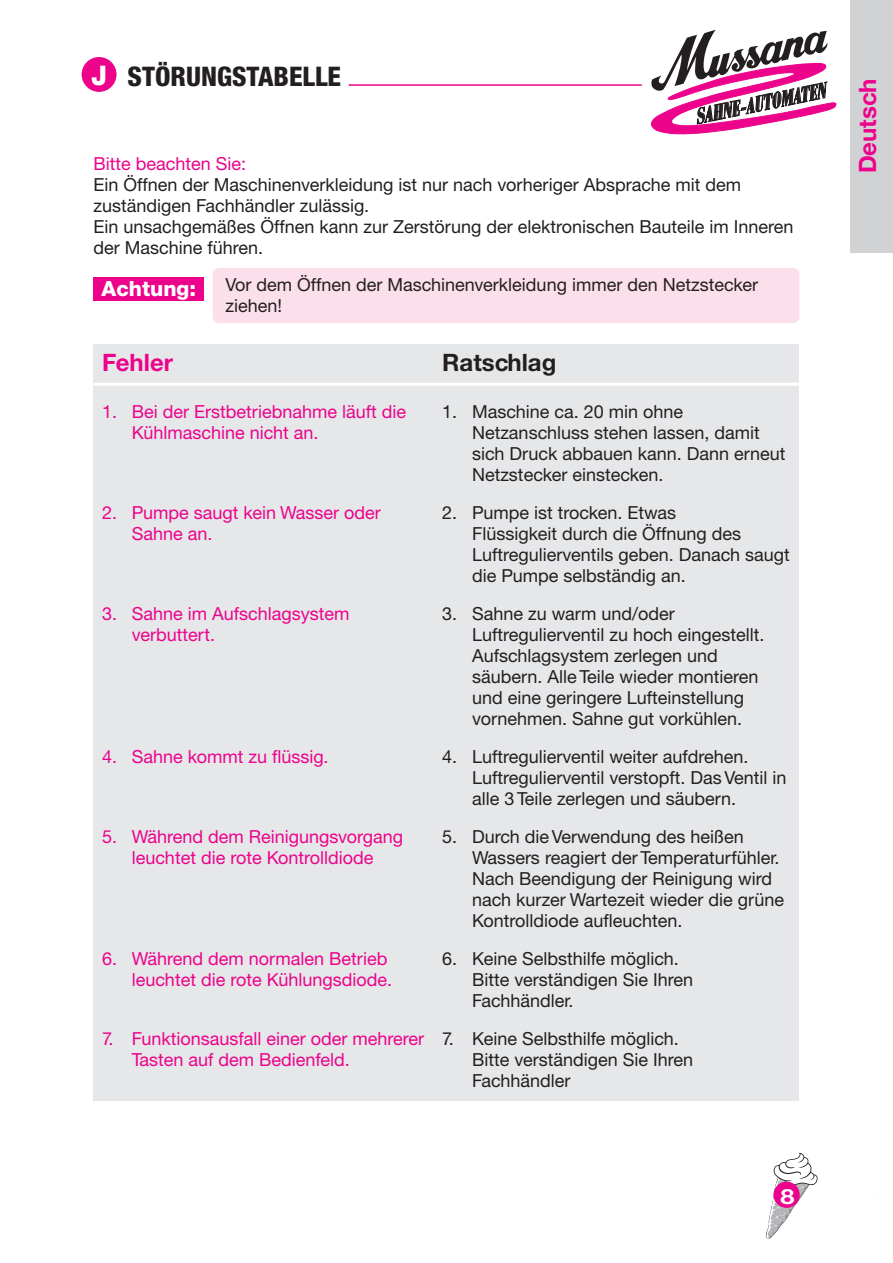
<style>
.page{position:relative;width:893px;height:1263px;background:#fff}
.page>*{position:absolute;margin:0;border:0;box-sizing:border-box;transform-origin:0 0}
.t1{font:800 condensed 27px "Helvetica Neue";color:#231f20}
.t2{font:800 27px "Helvetica Neue CE";color:#fff}
.t3{font:700 24px "Helvetica Neue CE";color:#ed028c}
.t4{font:700 24px "Helvetica Neue CE";color:#231f20}
.t5{font:italic 900 condensed 21.45px "Bauer Bodoni";color:#231f20;scale:.76 1}
.t6{font:800 21px "Helvetica Neue CE";color:#fff}
.t7{font:700 21px "Helvetica Neue CE";color:#fff;scale:1.2 1}
.t8{font:18px/21px "Helvetica Neue CE";color:#231f20}
.t9{font:18px/21px "Helvetica Neue CE";color:#ed028c}
</style>
<div class="page">
<div style="left:94px;top:344px;width:705px;height:757px;background:#e6e7e9"></div>
<div style="left:213px;top:268px;width:586px;height:55px;background:#fbdfeb;border-radius:7px"></div>
<div style="left:82px;top:58px;width:34px;height:33px;background:#ed028c;border-radius:50%"></div>
<div style="left:82px;top:57px;width:35px;height:35px;border:2px solid #ed028c;border-radius:50%"></div>
<svg style="left:765px;top:1153px;width:52px;height:86px"></svg>
<div style="left:774px;top:1182px;width:25px;height:25px;background:#ed028c;border-radius:50%"></div>
<div style="left:773px;top:1182px;width:27px;height:26px;border:2px solid #ed028c;border-radius:50%"></div>
<hr style="left:94px;top:383px;width:725px;height:3px;background:#fff">
<div style="left:94px;top:278px;width:110px;height:23px;background:#ed028c"></div>
<hr style="left:349px;top:84px;width:293px;height:2px;background:#ed028c">
<svg style="left:651px;top:30px;width:185px;height:104px"></svg>
<div style="left:850px;top:0;width:43px;height:253px;background:#d1d2d4"></div>
<h1 class="t1" style="left:128px;top:59px;width:215px">STÖRUNGSTABELLE</h1>
<h1 class="t2" style="left:91px;top:59px;width:18px">J</h1>
<p class="t5" style="left:693px;top:105px;width:175px;rotate:-12deg">SAHNE-AUTOMATEN</p>
<h2 class="t3" style="left:853px;top:173px;width:96px;rotate:-90deg">Deutsch</h2>
<p class="t9" style="left:94px;top:154px;width:154px">Bitte beachten Sie:</p>
<p class="t8" style="left:94px;top:175px;width:701px">Ein Öffnen der Maschinenverkleidung ist nur nach vorheriger Absprache mit dem zuständigen Fachhändler zulässig.<br>Ein unsachgemäßes Öffnen kann zur Zerstörung der elektronischen Bauteile im Inneren der Maschine führen.</p>
<p class="t6" style="left:102px;top:276px;width:96px">Achtung:</p>
<p class="t8" style="left:225px;top:274px;width:534px">Vor dem Öffnen der Maschinenverkleidung immer den Netzstecker ziehen!</p>
<h2 class="t3" style="left:102px;top:348px;width:73px">Fehler</h2>
<p class="t9" style="left:132px;top:401px;width:276px;text-indent:-30px">1. Bei der Erstbetriebnahme läuft die<br>Kühlmaschine nicht an.</p>
<p class="t9" style="left:132px;top:502px;width:251px;text-indent:-30px">2. Pumpe saugt kein Wasser oder<br>Sahne an.</p>
<p class="t9" style="left:132px;top:603px;width:219px;text-indent:-30px">3. Sahne im Aufschlagsystem verbuttert.</p>
<p class="t9" style="left:102px;top:746px;width:228px">4. Sahne kommt zu flüssig.</p>
<p class="t9" style="left:102px;top:826px;width:303px;text-align:center">5. Während dem Reinigungsvorgang leuchtet die rote Kontrolldiode</p>
<p class="t9" style="left:102px;top:948px;width:292px;text-align:right">6. Während dem normalen Betrieb leuchtet die rote Kühlungsdiode.</p>
<p class="t9" style="left:132px;top:1028px;width:294px;text-indent:-30px">7. Funktionsausfall einer oder mehrerer<br>Tasten auf dem Bedienfeld.</p>
<h2 class="t4" style="left:442px;top:348px;width:116px">Ratschlag</h2>
<p class="t8" style="left:472px;top:401px;width:315px;text-indent:-30px">1. Maschine ca. 20 min ohne<br>Netzanschluss stehen lassen, damit sich Druck abbauen kann. Dann erneut<br>Netzstecker einstecken.</p>
<p class="t8" style="left:472px;top:502px;width:319px;text-indent:-30px">2. Pumpe ist trocken. Etwas<br>Flüssigkeit durch die Öffnung des<br>Luftregulierventils geben. Danach saugt die Pumpe selbständig an.</p>
<p class="t8" style="left:472px;top:603px;width:294px;text-indent:-30px">3. Sahne zu warm und/oder Luftregulierventil zu hoch eingestellt.<br>Aufschlagsystem zerlegen und säubern. Alle Teile wieder montieren und eine geringere Lufteinstellung vornehmen. Sahne gut vorkühlen.</p>
<p class="t8" style="left:472px;top:746px;width:316px;text-indent:-30px">4. Luftregulierventil weiter aufdrehen.<br>Luftregulierventil verstopft. Das Ventil in alle 3 Teile zerlegen und säubern.</p>
<p class="t8" style="left:472px;top:826px;width:314px;text-indent:-30px">5. Durch die Verwendung des heißen Wassers reagiert der Temperaturfühler.<br>Nach Beendigung der Reinigung wird nach kurzer Wartezeit wieder die grüne Kontrolldiode aufleuchten.</p>
<p class="t8" style="left:472px;top:948px;width:223px;text-indent:-30px">6. Keine Selbsthilfe möglich.<br>Bitte verständigen Sie Ihren<br>Fachhändler.</p>
<p class="t8" style="left:472px;top:1028px;width:223px;text-indent:-30px">7. Keine Selbsthilfe möglich.<br>Bitte verständigen Sie Ihren<br>Fachhändler</p>
<p class="t7" style="left:780px;top:1183px;width:13px">8</p>
</div>
